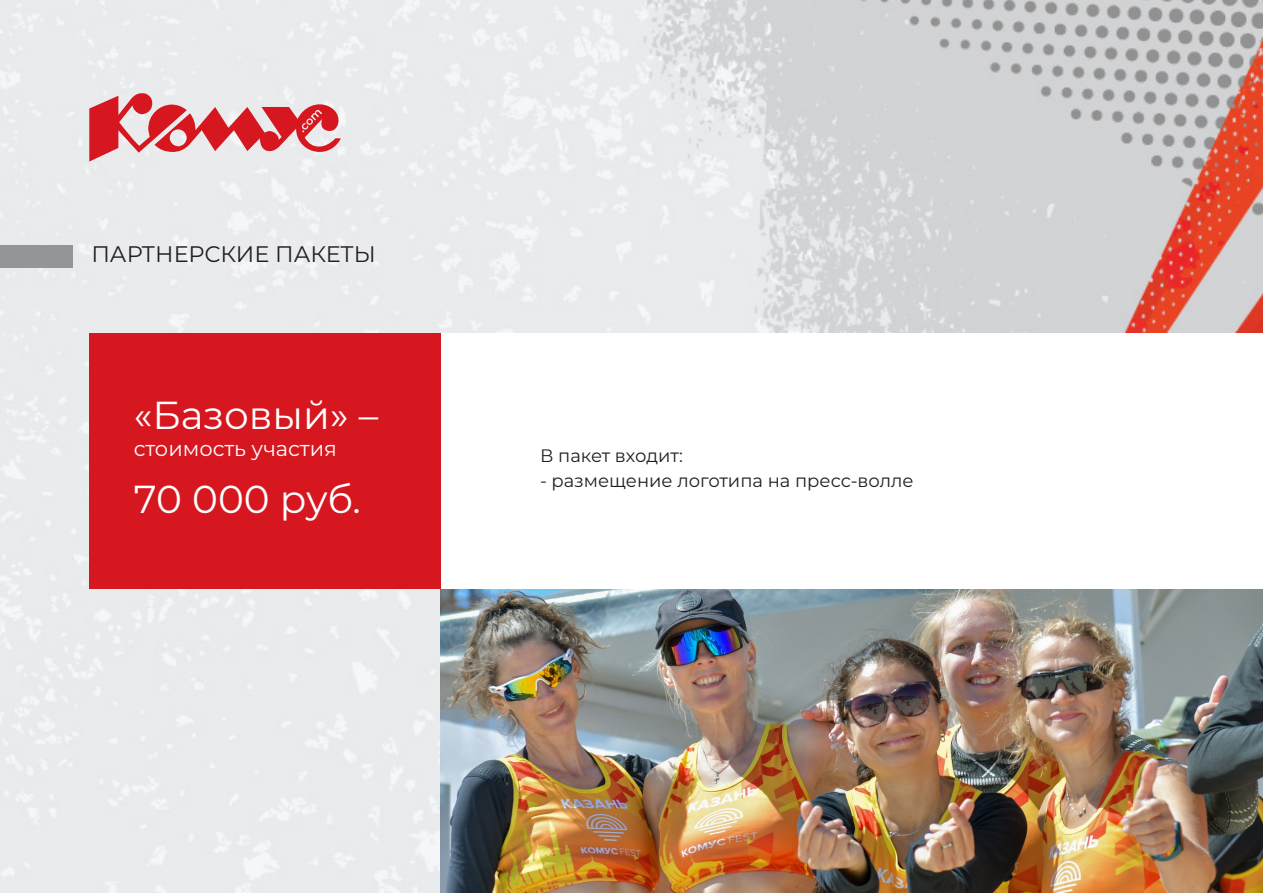
<style>
.page{position:relative;width:1263px;height:893px;background:#fff}
.page>*{position:absolute;margin:0;border:0;box-sizing:border-box;transform-origin:0 0}
.t1{font:39px "Montserrat";color:#fff}
.t2{font:22.5px "Montserrat";color:#231f20}
.t3{font:21px "Montserrat";color:#fff}
.t4{font:18px "Montserrat";color:#231f20}
</style>
<div class="page">
<img style="left:0;top:0;width:1263px;height:893px">
<img style="left:441px;top:589px;width:822px;height:304px">
<div style="left:89px;top:334px;width:1174px;height:255px;background:#fff"></div>
<div style="left:89px;top:334px;width:352px;height:255px;background:#d7171f"></div>
<div style="left:0;top:249px;width:72px;height:19px;background:#939598"></div>
<div style="left:0;top:246px;width:72px;height:19px;background:#939598"></div>
<svg style="left:89px;top:93px;width:256px;height:69px;background:#e29397"></svg>
<p class="t2" style="left:91px;top:239px;width:286px">ПАРТНЕРСКИЕ ПАКЕТЫ</p>
<p class="t1" style="left:134px;top:388px;width:246px">«Базовый» –</p>
<p class="t3" style="left:134px;top:434px;width:204px">стоимость участия</p>
<p class="t1" style="left:134px;top:472px;width:228px">70 000 руб.</p>
<p class="t4" style="left:540px;top:443px;width:144px">В пакет входит:</p>
<p class="t4" style="left:540px;top:468px;width:375px">- размещение логотипа на пресс-волле</p>
</div>
